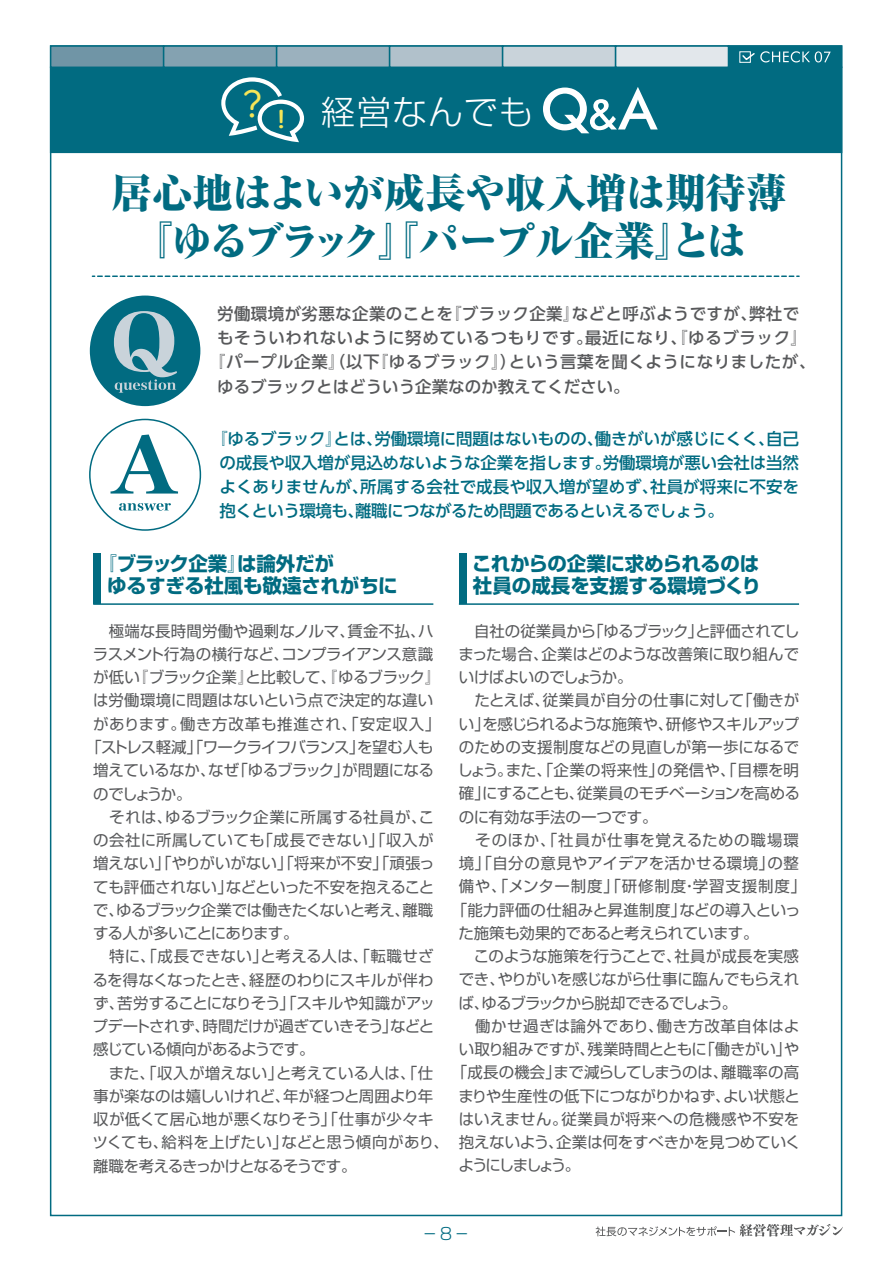
<style>
.page{position:relative;width:893px;height:1263px;background:#fff}
.page>*{position:absolute;margin:0;border:0;box-sizing:border-box;transform-origin:0 0}
.t1{font:800 expanded 40.5px/48px "Ryumin Pro";letter-spacing:-.025em;color:#016b81;text-align:center}
.t2{font:300 34.05px "Shin Go Pro";letter-spacing:.04em;color:#fff}
.t3{font:700 19.5px/22.5px "Shin Go Pro";color:#016b81}
.t4{font:500 16.5px/24px "UD Shin Go Pr 6";letter-spacing:-.03em;color:#016b81;text-align:justify}
.t5{font:500 16.5px "UD Shin Go Pr 6";letter-spacing:.035em;color:#58595b}
.t6{font:500 16.5px "UD Shin Go Pr 6";color:#58595b}
.t7{font:300 16.5px "Shin Go Pro";color:#016b81;scale:.7 1}
.t8{font:15.45px "Shin Go Pro";letter-spacing:-.01em;color:#58595b}
.t9{font:15.45px "Shin Go Pro";letter-spacing:.01em;color:#58595b}
.t10{font:15.45px "Shin Go Pro";letter-spacing:-.03em;color:#58595b}
.t11{font:15.45px "Shin Go Pro";letter-spacing:.03em;color:#58595b}
.t12{font:15.45px "Shin Go Pro";letter-spacing:-.045em;color:#58595b}
.t13{font:15.45px "Shin Go Pro";letter-spacing:-.035em;color:#58595b}
.t14{font:15.45px "Shin Go Pro";letter-spacing:.02em;color:#58595b}
.t15{font:15.45px "Shin Go Pro";letter-spacing:.015em;color:#58595b}
.t16{font:15.45px "Shin Go Pro";letter-spacing:.025em;color:#58595b}
.t17{font:15.45px "Shin Go Pro";letter-spacing:.06em;color:#58595b}
.t18{font:15.45px "Shin Go Pro";letter-spacing:.04em;color:#58595b}
.t19{font:15.45px "Shin Go Pro";letter-spacing:.05em;color:#58595b}
.t20{font:15.45px "Shin Go Pro";letter-spacing:.035em;color:#58595b}
.t21{font:15.45px "Shin Go Pro";letter-spacing:-.065em;color:#58595b}
.t22{font:15.45px "Shin Go Pro";letter-spacing:-.06em;color:#58595b}
.t23{font:15.45px "Shin Go Pro";letter-spacing:-.05em;color:#58595b}
.t24{font:15.45px "Shin Go Pro";letter-spacing:-.04em;color:#58595b}
.t25{font:15.45px "Shin Go Pro";letter-spacing:-.14em;color:#58595b}
</style>
<div class="page">
<svg style="left:92px;top:275px;width:707px;height:2px"></svg>
<div style="left:90px;top:296px;width:110px;height:110px;background:#016b81;border-radius:50%"></div>
<svg style="left:114px;top:311px;width:63px;height:82px"></svg>
<svg style="left:89px;top:419px;width:112px;height:112px"></svg>
<hr style="left:93px;top:603px;width:340px;height:2px;background:#016b81">
<hr style="left:459px;top:603px;width:340px;height:2px;background:#016b81">
<div style="left:93px;top:553px;width:8px;height:51px;background:#016b81"></div>
<div style="left:459px;top:553px;width:7px;height:51px;background:#016b81"></div>
<svg style="left:596px;top:1224px;width:247px;height:12px"></svg>
<div style="left:50px;top:67px;width:792px;height:86px;background:#016b81"></div>
<div style="left:50px;top:45px;width:114px;height:23px;background:#7095a6;border:2px solid #016b81"></div>
<div style="left:163px;top:45px;width:114px;height:23px;background:#84a2b1;border:2px solid #016b81"></div>
<div style="left:276px;top:45px;width:114px;height:23px;background:#9bb1be;border:2px solid #016b81"></div>
<div style="left:389px;top:45px;width:114px;height:23px;background:#b1c1cb;border:2px solid #016b81"></div>
<div style="left:502px;top:45px;width:114px;height:23px;background:#c9d3da;border:2px solid #016b81"></div>
<div style="left:615px;top:45px;width:114px;height:23px;background:#e2e7eb;border:2px solid #016b81"></div>
<div style="left:728px;top:45px;width:114px;height:23px;background:#016b81;border:2px solid #016b81"></div>
<svg style="left:221px;top:77px;width:83px;height:65px"></svg>
<svg style="left:543px;top:87px;width:115px;height:46px"></svg>
<svg style="left:741px;top:51px;width:90px;height:12px"></svg>
<h2 class="t2" style="left:243px;top:84px;width:292px"><sup>?</sup> <sub>!</sub> 経営なんでも</h2>
<h1 class="t1" style="left:111px;top:166px;width:676px">居心地はよいが成長や収入増は期待薄『ゆるブラック』『パープル企業』とは</h1>
<p class="t5" style="left:217px;top:301px;width:583px">労働環境が劣悪な企業のことを『ブラック企業』などと呼ぶようですが、弊社で</p>
<p class="t5" style="left:217px;top:325px;width:592px">もそういわれないように努めているつもりです。最近になり、『ゆるブラック』</p>
<p class="t5" style="left:209px;top:349px;width:608px">『パープル企業』（以下『ゆるブラック』）という言葉を聞くようになりましたが、</p>
<p class="t6" style="left:217px;top:373px;width:414px">ゆるブラックとはどういう企業なのか教えてください。</p>
<p class="t4" style="left:219px;top:426px;width:581px;text-indent:-8px">『ゆるブラック』とは、労働環境に問題はないものの、働きがいが感じにくく、自己の成長や収入増が見込めないような企業を指します。労働環境が悪い会社は当然よくありませんが、所属する会社で成長や収入増が望めず、社員が将来に不安を抱くという環境も、離職につながるため問題であるといえるでしょう。</p>
<p class="t3" style="left:107px;top:550px;width:292px;text-indent:-10px">『ブラック企業』は論外だが<br>ゆるすぎる社風も敬遠されがちに</p>
<p class="t3" style="left:472px;top:550px;width:290px">これからの企業に求められるのは社員の成長を支援する環境づくり</p>
<p class="t9" style="left:93px;top:618px;width:342px">　極端な長時間労働や過剰なノルマ、賃金不払、ハ</p>
<p class="t8" style="left:93px;top:641px;width:342px">ラスメント行為の横行など、コンプライアンス意識</p>
<p class="t13" style="left:93px;top:665px;width:349px">が低い『ブラック企業』と比較して、『ゆるブラック』</p>
<p class="t15" style="left:93px;top:688px;width:342px">は労働環境に問題はないという点で決定的な違い</p>
<p class="t18" style="left:93px;top:711px;width:349px">があります。働き方改革も推進され、「安定収入」</p>
<p class="t12" style="left:86px;top:734px;width:349px">「ストレス軽減」「ワークライフバランス」を望む人も</p>
<p class="t10" style="left:93px;top:758px;width:342px">増えているなか、なぜ「ゆるブラック」が問題になる</p>
<p class="t8" style="left:93px;top:781px;width:100px">のでしょうか。</p>
<p class="t8" style="left:93px;top:804px;width:343px">　それは、ゆるブラック企業に所属する社員が、こ</p>
<p class="t11" style="left:93px;top:827px;width:342px">の会社に所属していても「成長できない」「収入が</p>
<p class="t8" style="left:93px;top:851px;width:343px">増えない」「やりがいがない」「将来が不安」「頑張っ</p>
<p class="t8" style="left:93px;top:874px;width:343px">ても評価されない」などといった不安を抱えること</p>
<p class="t12" style="left:93px;top:897px;width:342px">で、ゆるブラック企業では働きたくないと考え、離職</p>
<p class="t23" style="left:93px;top:920px;width:207px">する人が多いことにあります。</p>
<p class="t9" style="left:93px;top:944px;width:342px">　特に、「成長できない」と考える人は、「転職せざ</p>
<p class="t8" style="left:92px;top:967px;width:343px">るを得なくなったとき、経歴のわりにスキルが伴わ</p>
<p class="t8" style="left:93px;top:990px;width:344px">ず、苦労することになりそう」「スキルや知識がアッ</p>
<p class="t10" style="left:93px;top:1013px;width:343px">プデートされず、時間だけが過ぎていきそう」などと</p>
<p class="t12" style="left:93px;top:1037px;width:223px">感じている傾向があるようです。</p>
<p class="t14" style="left:93px;top:1060px;width:342px">　また、「収入が増えない」と考えている人は、「仕</p>
<p class="t8" style="left:93px;top:1083px;width:342px">事が楽なのは嬉しいけれど、年が経つと周囲より年</p>
<p class="t11" style="left:93px;top:1106px;width:342px">収が低くて居心地が悪くなりそう」「仕事が少々キ</p>
<p class="t15" style="left:93px;top:1130px;width:358px">ツくても、給料を上げたい」などと思う傾向があり、</p>
<p class="t22" style="left:93px;top:1153px;width:265px">離職を考えるきっかけとなるそうです。</p>
<p class="t10" style="left:459px;top:618px;width:342px">　自社の従業員から「ゆるブラック」と評価されてし</p>
<p class="t8" style="left:458px;top:641px;width:342px">まった場合、企業はどのような改善策に取り組んで</p>
<p class="t24" style="left:459px;top:664px;width:175px">いけばよいのでしょうか。</p>
<p class="t8" style="left:459px;top:688px;width:342px">　たとえば、従業員が自分の仕事に対して「働きが</p>
<p class="t13" style="left:459px;top:711px;width:342px">い」を感じられるような施策や、研修やスキルアップ</p>
<p class="t9" style="left:459px;top:734px;width:342px">のための支援制度などの見直しが第一歩になるで</p>
<p class="t16" style="left:457px;top:757px;width:343px">しょう。また、「企業の将来性」の発信や、「目標を明</p>
<p class="t8" style="left:459px;top:781px;width:342px">確」にすることも、従業員のモチベーションを高める</p>
<p class="t8" style="left:459px;top:804px;width:200px">のに有効な手法の一つです。</p>
<p class="t19" style="left:459px;top:827px;width:342px">　そのほか、「社員が仕事を覚えるための職場環</p>
<p class="t9" style="left:459px;top:850px;width:342px">境」「自分の意見やアイデアを活かせる環境」の整</p>
<p class="t17" style="left:459px;top:874px;width:349px">備や、「メンター制度」「研修制度・学習支援制度」</p>
<p class="t14" style="left:452px;top:897px;width:350px">「能力評価の仕組みと昇進制度」などの導入といっ</p>
<p class="t8" style="left:459px;top:920px;width:301px">た施策も効果的であると考えられています。</p>
<p class="t8" style="left:459px;top:943px;width:342px">　このような施策を行うことで、社員が成長を実感</p>
<p class="t8" style="left:459px;top:967px;width:342px">でき、やりがいを感じながら仕事に臨んでもらえれ</p>
<p class="t21" style="left:459px;top:990px;width:280px">ば、ゆるブラックから脱却できるでしょう。</p>
<p class="t20" style="left:459px;top:1013px;width:342px">　働かせ過ぎは論外であり、働き方改革自体はよ</p>
<p class="t8" style="left:459px;top:1036px;width:342px">い取り組みですが、残業時間とともに「働きがい」や</p>
<p class="t8" style="left:452px;top:1060px;width:349px">「成長の機会」まで減らしてしまうのは、離職率の高</p>
<p class="t8" style="left:458px;top:1083px;width:343px">まりや生産性の低下につながりかねず、よい状態と</p>
<p class="t11" style="left:459px;top:1106px;width:342px">はいえません。従業員が将来への危機感や不安を</p>
<p class="t8" style="left:459px;top:1129px;width:343px">抱えないよう、企業は何をすべきかを見つめていく</p>
<p class="t25" style="left:458px;top:1153px;width:123px">ようにしましょう。</p>
<p class="t7" style="left:424px;top:1220px;width:63px">ー 8 ー</p>
</div>
